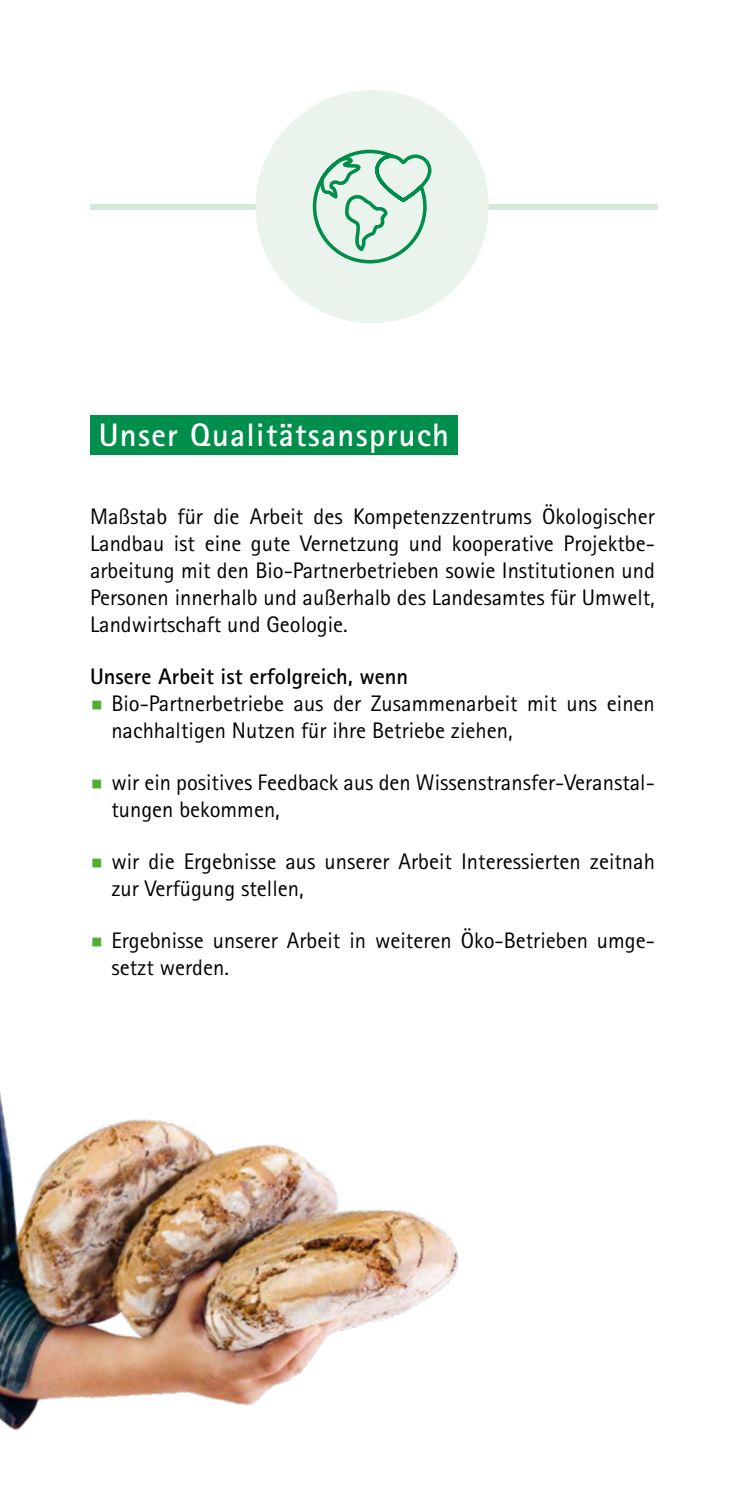
<style>
.page{position:relative;width:745px;height:1489px;background:#fff}
.page>*{position:absolute;margin:0;border:0;box-sizing:border-box;transform-origin:0 0}
.H3_13_Pt{font:700 32.5px "Rotis Sans Serif Pro";letter-spacing:.04em;color:#fff}
.P_Fließtext_9_Pt{font:22.5px/27px "Rotis Sans Serif Pro";color:#000}
.P_Fließtext_9_Pt-2{font:700 22.5px "Rotis Sans Serif Pro";color:#000}
.s1{font-family:"Montserrat";color:#52ae32}
</style>
<div class="page">
<img style="left:0;top:1092px;width:459px;height:339px">
<div style="left:90px;top:205px;width:567px;height:5px;background:#d6e7db"></div>
<div style="left:255px;top:90px;width:233px;height:233px;background:#ebf3ed;border-radius:50%"></div>
<svg style="left:312px;top:150px;width:119px;height:113px"></svg>
<div style="left:90px;top:415px;width:367px;height:39px;background:#008e4d"></div>
<h3 class="H3_13_Pt" style="left:99px;top:414px;width:351px">Unser Qualitätsanspruch</h3>
<p class="P_Fließtext_9_Pt" style="left:90px;top:503px;width:566px;text-align:justify">Maßstab für die Arbeit des Kompetenzzentrums Ökologischer Landbau ist eine gute Vernetzung und kooperative Projektbe&shy;arbeitung mit den Bio-Partnerbetrieben sowie Institutionen und Personen innerhalb und außerhalb des Landesamtes für Umwelt, Landwirtschaft und Geologie.</p>
<p class="P_Fließtext_9_Pt-2" style="left:90px;top:662px;width:319px">Unsere Arbeit ist erfolgreich, wenn</p>
<p class="P_Fließtext_9_Pt" style="left:111px;top:690px;width:544px;text-indent:-21px"><span class="s1">■</span> Bio-Partnerbetriebe aus der Zusammenarbeit mit uns einen nachhaltigen Nutzen für ihre Betriebe ziehen,</p>
<p class="P_Fließtext_9_Pt" style="left:111px;top:769px;width:544px;text-indent:-21px"><span class="s1">■</span> wir ein positives Feedback aus den Wissenstransfer-Veranstal&shy;tungen bekommen,</p>
<p class="P_Fließtext_9_Pt" style="left:111px;top:848px;width:544px;text-indent:-21px"><span class="s1">■</span> wir die Ergebnisse aus unserer Arbeit Interessierten zeitnah zur Verfügung stellen,</p>
<p class="P_Fließtext_9_Pt" style="left:111px;top:926px;width:544px;text-indent:-21px"><span class="s1">■</span> Ergebnisse unserer Arbeit in weiteren Öko-Betrieben umge&shy;setzt werden.</p>
</div>
